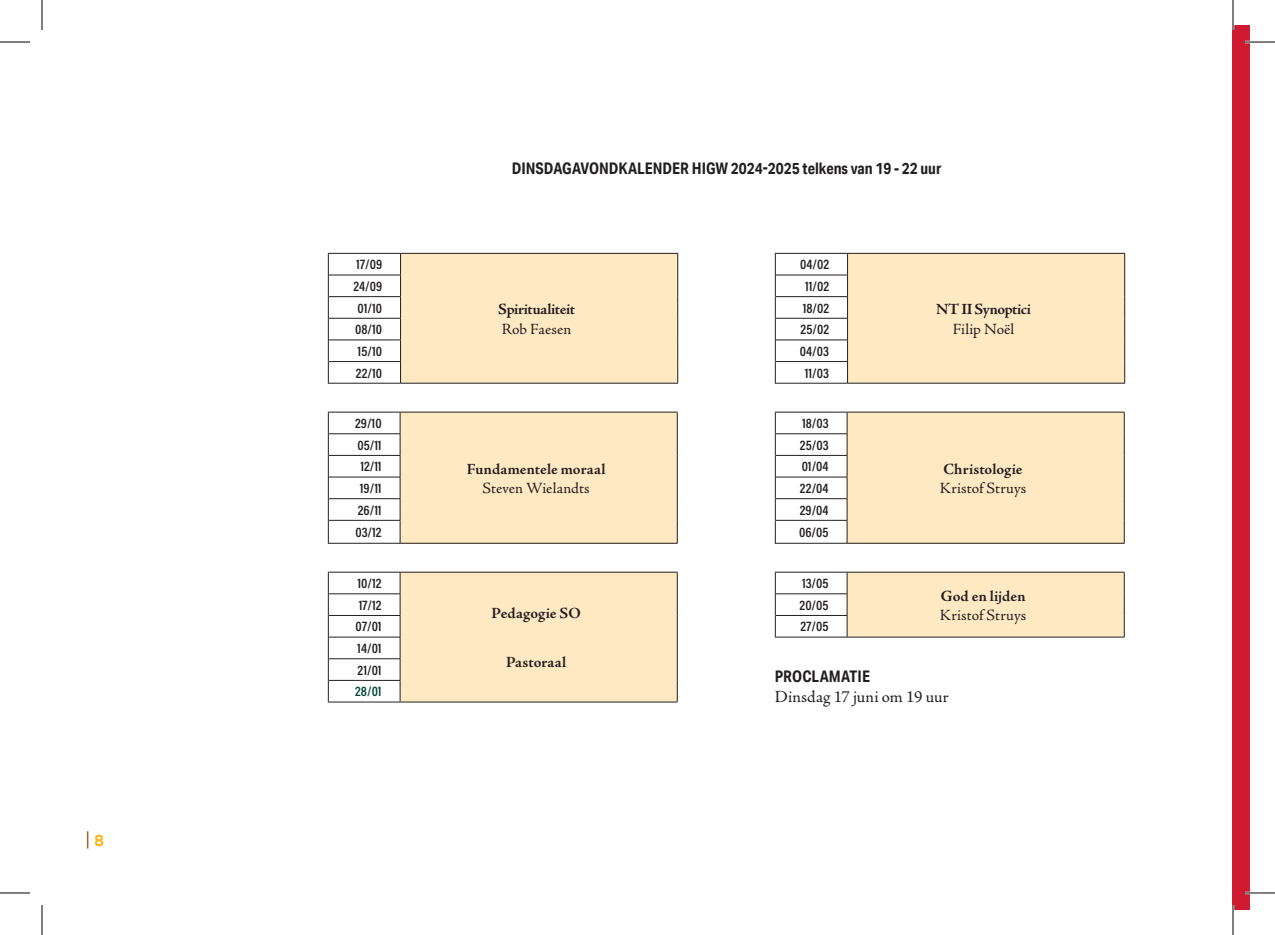
<style>
.page{position:relative;width:1275px;height:935px;background:#fff}
.page>*{position:absolute;margin:0;border:0;box-sizing:border-box;transform-origin:0 0}
.t1{font:300 20px "Aktiv Grotesk";color:#8f4201}
.t2{font:17px "Adobe Jenson Pro";letter-spacing:.005em;color:#231f20}
.t3{font:700 16px "Aktiv Grotesk Cd";color:#231f20}
.t4{font:700 15.6px "Adobe Jenson Pro";color:#231f20}
.t5{font:15.6px "Adobe Jenson Pro";letter-spacing:.005em;color:#231f20}
.t6{font:700 15.6px "Adobe Jenson Pro";letter-spacing:-.025em;color:#231f20}
.t7{font:700 15.6px "Adobe Jenson Pro";letter-spacing:-.02em;color:#231f20}
.t8{font:600 14px/21.6px "Acumin Pro Cond";color:#231f20;text-align:justify}
.t9{font:600 14px "Acumin Pro Cond";color:#004535}
.s1{font-weight:700;font-size:16px;color:#fbb316}
</style>
<div class="page">
<div style="left:400px;top:253px;width:278px;height:130px;background:#fee9c3"></div>
<hr style="left:400px;top:383px;width:278px;height:1px;background:#231f20">
<hr style="left:328px;top:383px;width:72px;height:1px;background:#231f20">
<svg style="left:328px;top:253px;width:73px;height:130px"></svg>
<hr style="left:400px;top:253px;width:278px;height:1px;background:#231f20">
<svg style="left:677px;top:253px;width:1px;height:130px"></svg>
<div style="left:400px;top:412px;width:277px;height:131px;background:#fee9c3"></div>
<hr style="left:328px;top:411px;width:72px;height:1px;background:#231f20">
<svg style="left:328px;top:412px;width:1px;height:131px"></svg>
<hr style="left:400px;top:543px;width:277px;height:1px;background:#231f20">
<hr style="left:329px;top:433px;width:71px;height:1px;background:#231f20">
<hr style="left:329px;top:455px;width:71px;height:1px;background:#231f20">
<hr style="left:329px;top:476px;width:71px;height:1px;background:#231f20">
<hr style="left:329px;top:498px;width:71px;height:1px;background:#231f20">
<hr style="left:329px;top:520px;width:71px;height:1px;background:#231f20">
<hr style="left:328px;top:543px;width:72px;height:1px;background:#231f20">
<svg style="left:677px;top:412px;width:1px;height:131px"></svg>
<hr style="left:400px;top:411px;width:277px;height:1px;background:#231f20">
<svg style="left:400px;top:412px;width:1px;height:131px"></svg>
<div style="left:400px;top:572px;width:277px;height:130px;background:#fee9c3"></div>
<hr style="left:328px;top:571px;width:72px;height:1px;background:#231f20">
<hr style="left:400px;top:701px;width:277px;height:1px;background:#231f20">
<hr style="left:328px;top:701px;width:72px;height:1px;background:#231f20">
<svg style="left:328px;top:572px;width:1px;height:129px"></svg>
<hr style="left:329px;top:680px;width:71px;height:1px;background:#231f20">
<hr style="left:329px;top:593px;width:71px;height:1px;background:#231f20">
<hr style="left:329px;top:615px;width:71px;height:1px;background:#231f20">
<hr style="left:329px;top:636px;width:71px;height:1px;background:#231f20">
<hr style="left:329px;top:658px;width:71px;height:1px;background:#231f20">
<svg style="left:677px;top:572px;width:1px;height:129px"></svg>
<hr style="left:400px;top:571px;width:277px;height:1px;background:#231f20">
<svg style="left:400px;top:572px;width:1px;height:129px"></svg>
<div style="left:847px;top:253px;width:277px;height:130px;background:#fee9c3"></div>
<hr style="left:847px;top:383px;width:278px;height:1px;background:#231f20">
<hr style="left:775px;top:383px;width:72px;height:1px;background:#231f20">
<svg style="left:775px;top:253px;width:73px;height:130px"></svg>
<hr style="left:847px;top:253px;width:278px;height:1px;background:#231f20">
<svg style="left:1124px;top:253px;width:1px;height:130px"></svg>
<div style="left:847px;top:412px;width:277px;height:131px;background:#fee9c3"></div>
<hr style="left:775px;top:411px;width:72px;height:1px;background:#231f20">
<svg style="left:775px;top:412px;width:1px;height:131px"></svg>
<hr style="left:847px;top:543px;width:277px;height:1px;background:#231f20">
<hr style="left:776px;top:433px;width:71px;height:1px;background:#231f20">
<hr style="left:776px;top:455px;width:71px;height:1px;background:#231f20">
<hr style="left:776px;top:476px;width:71px;height:1px;background:#231f20">
<hr style="left:776px;top:498px;width:71px;height:1px;background:#231f20">
<hr style="left:776px;top:520px;width:71px;height:1px;background:#231f20">
<hr style="left:775px;top:543px;width:72px;height:1px;background:#231f20">
<svg style="left:1124px;top:412px;width:1px;height:131px"></svg>
<hr style="left:847px;top:411px;width:277px;height:1px;background:#231f20">
<svg style="left:846px;top:412px;width:1px;height:131px"></svg>
<div style="left:847px;top:572px;width:277px;height:65px;background:#fee9c3"></div>
<hr style="left:775px;top:571px;width:72px;height:1px;background:#231f20">
<svg style="left:775px;top:572px;width:1px;height:64px"></svg>
<hr style="left:847px;top:636px;width:277px;height:1px;background:#231f20">
<hr style="left:776px;top:593px;width:71px;height:1px;background:#231f20">
<hr style="left:776px;top:615px;width:71px;height:1px;background:#231f20">
<hr style="left:775px;top:636px;width:72px;height:1px;background:#231f20">
<svg style="left:1124px;top:572px;width:1px;height:64px"></svg>
<hr style="left:847px;top:571px;width:277px;height:1px;background:#231f20">
<svg style="left:846px;top:572px;width:1px;height:64px"></svg>
<div style="left:1233px;top:25px;width:17px;height:884px;background:#ce1b31"></div>
<hr style="left:1245px;top:41px;width:30px;height:2px;background:#fff">
<hr style="left:1245px;top:891px;width:30px;height:3px;background:#fff">
<hr style="left:1231px;top:0;width:3px;height:30px;background:#fff">
<hr style="left:1231px;top:904px;width:3px;height:30px;background:#fff">
<hr style="left:0;top:42px;width:30px;height:1px;background:#000">
<hr style="left:1245px;top:42px;width:30px;height:1px;background:#000">
<hr style="left:0;top:892px;width:30px;height:1px;background:#000">
<hr style="left:1245px;top:892px;width:30px;height:1px;background:#000">
<hr style="left:42px;top:0;width:1px;height:30px;background:#000">
<hr style="left:42px;top:904px;width:1px;height:30px;background:#000">
<hr style="left:1232px;top:0;width:1px;height:30px;background:#000">
<hr style="left:1232px;top:904px;width:1px;height:30px;background:#000">
<h1 class="t1" style="left:86px;top:826px;width:19px">| <span class="s1">8</span></h1>
<p class="t8" style="left:356px;top:253px;width:27px">17/09</p>
<p class="t8" style="left:353px;top:275px;width:30px">24/09<br>01/10<br>08/10<br>15/10<br>22/10</p>
<p class="t8" style="left:355px;top:412px;width:28px">29/10</p>
<p class="t8" style="left:355px;top:433px;width:28px;text-align:center">05/11<br>12/11<br>19/11<br>26/11<br>03/12</p>
<p class="t8" style="left:357px;top:572px;width:26px">10/12</p>
<p class="t8" style="left:356px;top:593px;width:28px">17/12<br>07/01<br>14/01<br>21/01</p>
<p class="t9" style="left:355px;top:682px;width:28px">28/01</p>
<p class="t3" style="left:512px;top:158px;width:431px">DINSDAGAVONDKALENDER HIGW 2024-2025 telkens van 19 - 22 uur</p>
<p class="t6" style="left:498px;top:300px;width:78px">Spiritualiteit</p>
<p class="t5" style="left:502px;top:320px;width:71px">Rob Faesen</p>
<p class="t4" style="left:467px;top:459px;width:140px">Fundamentele moraal</p>
<p class="t5" style="left:482px;top:479px;width:109px">Steven Wielandts</p>
<p class="t4" style="left:491px;top:604px;width:91px">Pedagogie SO</p>
<p class="t4" style="left:506px;top:653px;width:62px">Pastoraal</p>
<p class="t8" style="left:800px;top:253px;width:30px">04/02</p>
<p class="t8" style="left:800px;top:275px;width:31px;text-align:center">11/02<br>18/02<br>25/02<br>04/03<br>11/03</p>
<p class="t8" style="left:802px;top:412px;width:28px">18/03</p>
<p class="t8" style="left:799px;top:433px;width:31px">25/03<br>01/04<br>22/04<br>29/04<br>06/05</p>
<p class="t8" style="left:802px;top:572px;width:28px">13/05</p>
<p class="t8" style="left:799px;top:593px;width:30px">20/05<br>27/05</p>
<p class="t7" style="left:936px;top:300px;width:97px">NT II Synoptici</p>
<p class="t5" style="left:952px;top:320px;width:63px">Filip Noël</p>
<p class="t4" style="left:943px;top:459px;width:81px">Christologie</p>
<p class="t5" style="left:940px;top:479px;width:88px">Kristof Struys</p>
<p class="t4" style="left:940px;top:586px;width:86px">God en lijden</p>
<p class="t5" style="left:940px;top:606px;width:88px">Kristof Struys</p>
<p class="t3" style="left:775px;top:666px;width:97px">PROCLAMATIE</p>
<p class="t2" style="left:775px;top:686px;width:175px">Dinsdag 17 juni om 19 uur</p>
</div>
